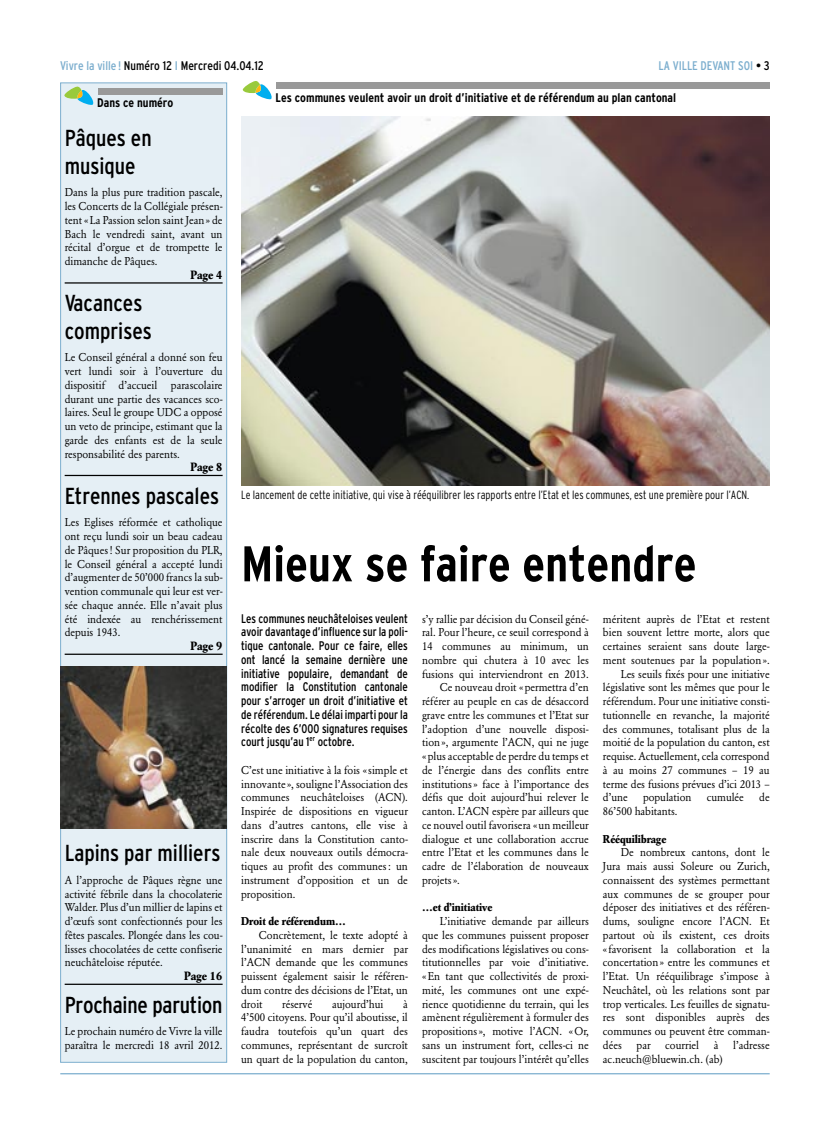
<style>
.page{position:relative;width:830px;height:1134px;background:#fff}
.page>*{position:absolute;margin:0;border:0;box-sizing:border-box;transform-origin:0 0}
.t1{font:700 condensed 50px "Interstate";color:#000}
.t2{font:condensed 23.12px/27.5px "Interstate";color:#000}
.t3{font:condensed 12.5px/13.8px "Interstate";color:#000;text-align:justify;scale:.95 1}
.t4{font:700 condensed 12.5px "Interstate";color:#000}
.t5{font:condensed 12.5px "Interstate";color:#000}
.t6{font:condensed 12.5px "Interstate";color:#7caece}
.t7{font:300 condensed 11.88px "Interstate";color:#000;scale:.95 1}
.t8{font:700 11.88px "Garamond BE";color:#000;scale:.95 1}
.t9{font:11.25px/13.8px "Garamond BE";color:#000;text-align:justify;scale:.95 1}
.t10{font:700 11.25px "Garamond BE";color:#000;scale:.95 1}
.s1{color:#7caece}
.s2{color:#000}
</style>
<div class="page">
<hr style="left:60px;top:1073px;width:709px;height:1px;background:#7caece">
<svg style="left:243px;top:81px;width:28px;height:18px"></svg>
<div style="left:276px;top:83px;width:493px;height:6px;background:#999"></div>
<div style="left:61px;top:83px;width:165px;height:979px;background:#e5eff5"></div>
<div style="left:60px;top:83px;width:167px;height:979px;border:1px solid #7caece"></div>
<hr style="left:65px;top:282px;width:157px;height:2px;background:#000">
<hr style="left:65px;top:475px;width:157px;height:1px;background:#000">
<hr style="left:65px;top:654px;width:157px;height:1px;background:#000">
<hr style="left:65px;top:984px;width:157px;height:1px;background:#000">
<svg style="left:64px;top:87px;width:29px;height:18px"></svg>
<div style="left:98px;top:88px;width:124px;height:6px;background:#999"></div>
<img style="left:61px;top:667px;width:165px;height:162px">
<img style="left:241px;top:117px;width:528px;height:368px">
<p class="t5" style="left:60px;top:61px;width:205px"><span class="s1">Vivre la ville !</span> Numéro 12 <span class="s1">I</span> Mercredi 04.04.12</p>
<p class="t6" style="left:658px;top:61px;width:113px">LA VILLE DEVANT SOI <span class="s2">• 3</span></p>
<p class="t4" style="left:275px;top:93px;width:402px">Les communes veulent avoir un droit d’initiative et de référendum au plan cantonal</p>
<h2 class="t2" style="left:65px;top:126px;width:88px">Pâques en musique</h2>
<p class="t9" style="left:65px;top:186px;width:168px">Dans la plus pure tradition pascale, les Concerts de la Collégiale présen&shy;tent «La Passion selon saint Jean» de Bach le vendredi saint, avant un récital d’orgue et de trompette le dimanche de Pâques.</p>
<p class="t8" style="left:190px;top:270px;width:35px">Page 4</p>
<h2 class="t2" style="left:65px;top:291px;width:89px">Vacances comprises</h2>
<p class="t9" style="left:65px;top:351px;width:168px">Le Conseil général a donné son feu vert lundi soir à l’ouverture du dispositif d’accueil parascolaire durant une partie des vacances sco&shy;laires. Seul le groupe UDC a opposé un veto de principe, estimant que la garde des enfants est de la seule responsabilité des parents.</p>
<p class="t8" style="left:190px;top:462px;width:35px">Page 8</p>
<h2 class="t2" style="left:65px;top:484px;width:156px">Etrennes pascales</h2>
<p class="t9" style="left:65px;top:516px;width:168px">Les Eglises réformée et catholique ont reçu lundi soir un beau cadeau de Pâques! Sur proposition du PLR, le Conseil général a accepté lundi d’augmenter de 50’000 francs la sub&shy;vention communale qui leur est ver&shy;sée chaque année. Elle n’avait plus été indexée au renchérissement depuis 1943.</p>
<p class="t8" style="left:190px;top:641px;width:35px">Page 9</p>
<p class="t4" style="left:97px;top:98px;width:78px">Dans ce numéro</p>
<p class="t7" style="left:241px;top:490px;width:536px">Le lancement de cette initiative, qui vise à rééquilibrer les rapports entre l’Etat et les communes, est une première pour l’ACN.</p>
<h1 class="t1" style="left:241px;top:545px;width:456px">Mieux se faire entendre</h1>
<p class="t3" style="left:241px;top:612px;width:177px">Les communes neuchâteloises veulent avoir davantage d’influence sur la poli&shy;tique cantonale. Pour ce faire, elles ont lancé la semaine dernière une initiative populaire, demandant de modifier la Constitution cantonale pour s’arroger un droit d’initiative et de référendum. Le délai imparti pour la récolte des 6’000 signatures requises court jusqu’au 1<sup>er</sup> octobre.</p>
<p class="t9" style="left:241px;top:764px;width:177px">C’est une initiative à la fois «simple et innovante», souligne l’Association des communes neuchâteloises (ACN).<br>Inspirée de dispositions en vigueur dans d’autres cantons, elle vise à inscrire dans la Constitution canto&shy;nale deux nouveaux outils démocra&shy;tiques au profit des communes: un instrument d’opposition et un de proposition.</p>
<p class="t10" style="left:241px;top:916px;width:112px">Droit de référendum…</p>
<p class="t9" style="left:241px;top:929px;width:177px;text-indent:18px">Concrètement, le texte adopté à l’unanimité en mars dernier par l’ACN demande que les communes puissent également saisir le référen&shy;dum contre des décisions de l’Etat, un droit</p>
<p class="t9" style="left:602px;top:613px;width:177px">méritent auprès de l’Etat et restent</p>
<p class="t9" style="left:602px;top:626px;width:177px">bien souvent lettre morte, alors que</p>
<p class="t9" style="left:602px;top:640px;width:177px">certaines seraient sans doute large-</p>
<p class="t9" style="left:602px;top:654px;width:177px">ment soutenues par la population».</p>
<p class="t9" style="left:620px;top:668px;width:158px">Les seuils fixés pour une initiative</p>
<p class="t9" style="left:602px;top:681px;width:177px">législative sont les mêmes que pour le</p>
<p class="t9" style="left:602px;top:695px;width:177px">référendum. Pour une initiative consti-</p>
<p class="t9" style="left:602px;top:709px;width:177px">tutionnelle en revanche, la majorité</p>
<p class="t9" style="left:602px;top:723px;width:177px">des communes, totalisant plus de la</p>
<p class="t9" style="left:602px;top:736px;width:177px">moitié de la population du canton, est</p>
<p class="t9" style="left:602px;top:750px;width:177px">requise. Actuellement, cela correspond</p>
<p class="t9" style="left:602px;top:764px;width:177px">à au moins 27 communes – 19 au</p>
<p class="t9" style="left:602px;top:778px;width:177px">terme des fusions prévues d’ici 2013 –</p>
<p class="t9" style="left:602px;top:791px;width:28px">d’une</p>
<p class="t9" style="left:642px;top:791px;width:52px">population</p>
<p class="t9" style="left:706px;top:791px;width:41px">cumulée</p>
<p class="t9" style="left:758px;top:791px;width:12px">de</p>
<p class="t9" style="left:602px;top:805px;width:80px">86’500 habitants.</p>
<p class="t10" style="left:602px;top:834px;width:68px">Rééquilibrage</p>
<p class="t9" style="left:602px;top:846px;width:177px;text-indent:18px">De nombreux cantons, dont le Jura mais aussi Soleure ou Zurich, connaissent des systèmes permettant aux communes de se grouper pour déposer des initiatives et des référen&shy;dums, souligne encore l’ACN. Et partout où ils existent, ces droits «favorisent la collaboration et la concertation» entre les communes et l’Etat. Un rééquilibrage s’impose à Neuchâtel, où les relations sont par trop verticales. Les feuilles de signatu&shy;res sont disponibles auprès des communes ou peuvent être comman&shy;dées</p>
<p class="t9" style="left:422px;top:613px;width:177px">s’y rallie par décision du Conseil géné-</p>
<p class="t9" style="left:422px;top:626px;width:177px">ral. Pour l’heure, ce seuil correspond à</p>
<p class="t9" style="left:422px;top:640px;width:177px">14 communes au minimum, un</p>
<p class="t9" style="left:422px;top:654px;width:177px">nombre qui chutera à 10 avec les</p>
<p class="t9" style="left:422px;top:668px;width:177px">fusions qui interviendront en 2013.</p>
<p class="t9" style="left:439px;top:681px;width:158px">Ce nouveau droit «permettra d’en</p>
<p class="t9" style="left:422px;top:695px;width:177px">référer au peuple en cas de désaccord</p>
<p class="t9" style="left:422px;top:709px;width:177px">grave entre les communes et l’Etat sur</p>
<p class="t9" style="left:422px;top:723px;width:177px">l’adoption d’une nouvelle disposi-</p>
<p class="t9" style="left:422px;top:736px;width:177px">tion», argumente l’ACN, qui ne juge</p>
<p class="t9" style="left:422px;top:750px;width:177px">«plus acceptable de perdre du temps et</p>
<p class="t9" style="left:422px;top:764px;width:177px">de l’énergie dans des conflits entre</p>
<p class="t9" style="left:422px;top:778px;width:177px">institutions» face à l’importance des</p>
<p class="t9" style="left:422px;top:791px;width:177px">défis que doit aujourd’hui relever le</p>
<p class="t9" style="left:422px;top:805px;width:177px">canton. L’ACN espère par ailleurs que</p>
<p class="t9" style="left:422px;top:819px;width:177px">ce nouvel outil favorisera «un meilleur</p>
<p class="t9" style="left:422px;top:833px;width:177px">dialogue et une collaboration accrue</p>
<p class="t9" style="left:422px;top:846px;width:177px">entre l’Etat et les communes dans le</p>
<p class="t9" style="left:422px;top:860px;width:177px">cadre de l’élaboration de nouveaux</p>
<p class="t9" style="left:422px;top:874px;width:41px">projets».</p>
<p class="t10" style="left:422px;top:903px;width:75px">…et d’initiative</p>
<p class="t9" style="left:422px;top:915px;width:177px;text-indent:18px">L’initiative demande par ailleurs que les communes puissent proposer des modifications législatives ou cons&shy;titutionnelles par voie d’initiative. «En tant que collectivités de proxi&shy;mité, les communes ont une expé&shy;rience quotidienne du terrain, qui les amènent régulièrement à formuler des propositions», motive l’ACN. «Or, sans un instrument fort, celles-ci ne suscitent par toujours l’intérêt qu’elles</p>
<h2 class="t2" style="left:65px;top:841px;width:157px">Lapins par milliers</h2>
<p class="t9" style="left:65px;top:874px;width:168px">A l’approche de Pâques règne une activité fébrile dans la chocolaterie Walder. Plus d’un millier de lapins et d’œufs sont confectionnés pour les fêtes pascales. Plongée dans les cou&shy;lisses chocolatées de cette confiserie neuchâteloise réputée.</p>
<p class="t8" style="left:184px;top:971px;width:42px">Page 16</p>
<h2 class="t2" style="left:65px;top:993px;width:159px">Prochaine parution</h2>
<p class="t9" style="left:65px;top:1025px;width:168px">Le prochain numéro de Vivre la ville paraîtra le mercredi 18 avril 2012.</p>
<p class="t9" style="left:282px;top:998px;width:33px">réservé</p>
<p class="t9" style="left:332px;top:998px;width:56px">aujourd’hui</p>
<p class="t9" style="left:241px;top:998px;width:177px;text-indent:162px">à 4’500 citoyens. Pour qu’il aboutisse, il faudra toutefois qu’un quart des communes, représentant de surcroît un quart de la population du canton,</p>
<p class="t9" style="left:636px;top:1039px;width:16px">par</p>
<p class="t9" style="left:665px;top:1039px;width:37px">courriel</p>
<p class="t9" style="left:713px;top:1039px;width:6px">à</p>
<p class="t9" style="left:732px;top:1039px;width:40px">l’adresse</p>
<p class="t9" style="left:602px;top:1053px;width:127px">ac.neuch@bluewin.ch. (ab)</p>
</div>
